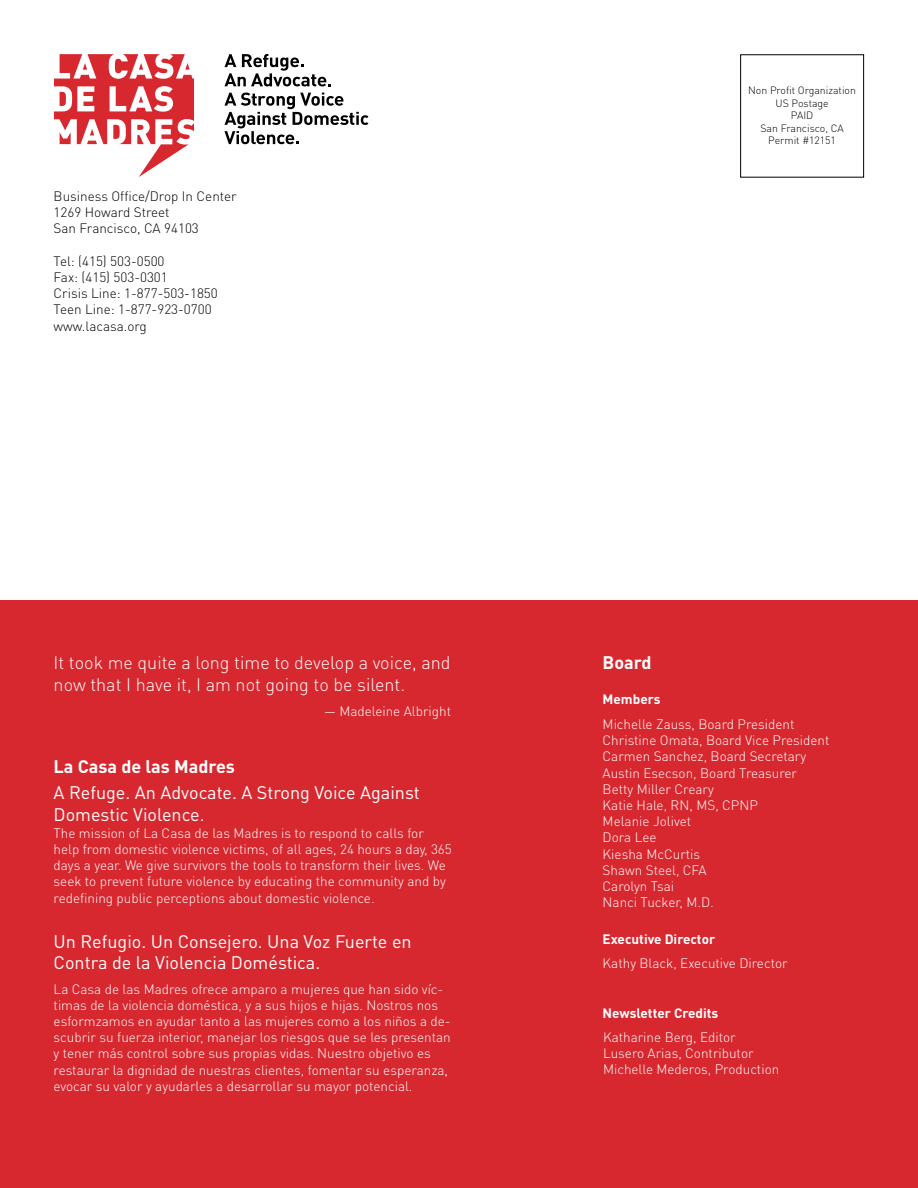
<style>
.page{position:relative;width:918px;height:1188px;background:#fff}
.page>*{position:absolute;margin:0;border:0;box-sizing:border-box;transform-origin:0 0}
.t1{font:18px/21.6px "DINOT";color:#fff}
.t2{font:300 18px/21.6px "DINOT";color:#fff}
.t3{font:700 18px "DINOT";color:#fff}
.t4{font:300 13.5px/16.2px "DINOT";color:#fff}
.t5{font:300 13.5px/16.2px "DINOT";color:#000}
.t6{font:700 13.5px "DINOT";color:#fff}
.t7{font:300 10.5px/12.6px "DINOT";color:#000;text-align:center}
</style>
<div class="page">
<div style="left:0;top:601px;width:918px;height:587px;background:#d7282f"></div>
<div style="left:740px;top:54px;width:124px;height:124px;border:1px solid #000"></div>
<svg style="left:224px;top:54px;width:107px;height:32px"></svg>
<svg style="left:224px;top:93px;width:144px;height:51px"></svg>
<svg style="left:54px;top:54px;width:140px;height:123px"></svg>
<p class="t5" style="left:54px;top:188px;width:185px">Business Office/Drop In Center<br>1269 Howard Street<br>San Francisco, CA 94103</p>
<p class="t5" style="left:54px;top:252px;width:166px">Tel: (415) 503-0500<br>Fax: (415) 503-0301<br>Crisis Line: 1-877-503-1850<br>Teen Line: 1-877-923-0700 www.lacasa.org</p>
<h1 class="t2" style="left:54px;top:651px;width:398px">It took me quite a long time to develop a voice, and now that I have it, I am not going to be silent.</h1>
<p class="t4" style="left:324px;top:702px;width:128px">— Madeleine Albright</p>
<h1 class="t3" style="left:54px;top:754px;width:183px">La Casa de las Madres</h1>
<h1 class="t1" style="left:54px;top:781px;width:368px">A Refuge. An Advocate. A Strong Voice Against<br>Domestic Violence.</h1>
<p class="t4" style="left:54px;top:824px;width:400px">The mission of La Casa de las Madres is to respond to calls for help from domestic violence victims, of all ages, 24 hours a day, 365 days a year. We give survivors the tools to transform their lives. We seek to prevent future violence by educating the community and by redefining public perceptions about domestic violence.</p>
<h1 class="t1" style="left:54px;top:930px;width:360px">Un Refugio. Un Consejero. Una Voz Fuerte en<br>Contra de la Violencia Doméstica.</h1>
<p class="t4" style="left:54px;top:980px;width:399px">La Casa de las Madres ofrece amparo a mujeres que han sido víc&shy;timas de la violencia doméstica, y a sus hijos e hijas. Nostros nos esformzamos en ayudar tanto a las mujeres como a los niños a de&shy;scubrir su fuerza interior, manejar los riesgos que se les presentan y tener más control sobre sus propias vidas. Nuestro objetivo es restaurar la dignidad de nuestras clientes, fomentar su esperanza, evocar su valor y ayudarles a desarrollar su mayor potencial.</p>
<p class="t7" style="left:748px;top:84px;width:109px">Non Profit Organization<br>US Postage<br>PAID<br>San Francisco, CA<br>Permit #12151</p>
<h1 class="t3" style="left:603px;top:651px;width:50px">Board</h1>
<p class="t6" style="left:603px;top:690px;width:59px">Members</p>
<p class="t4" style="left:603px;top:716px;width:228px">Michelle Zauss, Board President<br>Christine Omata, Board Vice President<br>Carmen Sanchez, Board Secretary<br>Austin Esecson, Board Treasurer<br>Betty Miller Creary<br>Katie Hale, RN, MS, CPNP<br>Melanie Jolivet<br>Dora Lee<br>Kiesha McCurtis<br>Shawn Steel, CFA<br>Carolyn Tsai<br>Nanci Tucker, M.D.</p>
<p class="t6" style="left:603px;top:930px;width:114px">Executive Director</p>
<p class="t4" style="left:603px;top:954px;width:187px">Kathy Black, Executive Director</p>
<p class="t6" style="left:603px;top:1004px;width:117px">Newsletter Credits</p>
<p class="t4" style="left:603px;top:1028px;width:178px">Katharine Berg, Editor<br>Lusero Arias, Contributor<br>Michelle Mederos, Production</p>
</div>
